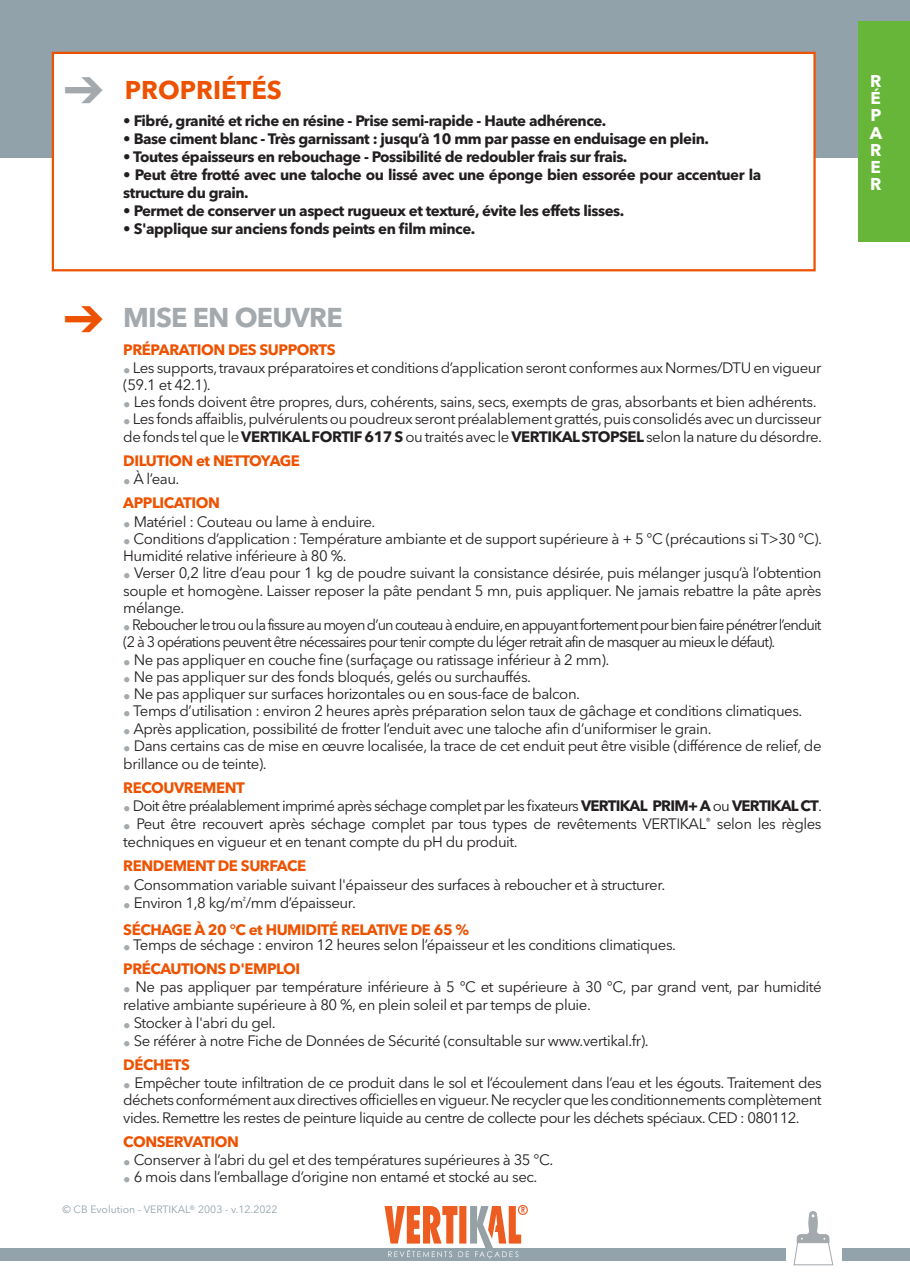
<style>
.page{position:relative;width:910px;height:1280px;background:#fff}
.page>*{position:absolute;margin:0;border:0;box-sizing:border-box;transform-origin:0 0}
.t1{font:700 27px "Avenir Next LT Pro";letter-spacing:-.03em;color:#a3a9ad}
.t2{font:700 25.5px "Avenir Next LT Pro";color:#ed5200}
.t3{font:700 17.1px "Avenir Next";color:#fff}
.t4{font:15px/17.2px "Avenir Next LT Pro";letter-spacing:-.03em;color:#231f20}
.t5{font:700 15px/18px "Avenir Next LT Pro";letter-spacing:-.03em;color:#231f20}
.t6{font:15px/17.2px "Avenir Next LT Pro";letter-spacing:-.06em;color:#231f20}
.t7{font:700 15px "Avenir Next LT Pro";letter-spacing:-.03em;color:#ed5200}
.t8{font:15px "Avenir Next LT Pro";letter-spacing:-.05em;color:#231f20}
.t9{font:10.5px "Avenir Next LT Pro";color:#93a3ab}
.s1{font-weight:700;color:#a3a9ad}
.s2{font-weight:700}
</style>
<div class="page">
<div style="left:0;top:1248px;width:910px;height:12px;background:#93a3ab"></div>
<div style="left:0;top:0;width:910px;height:157px;background:#92a2ab"></div>
<svg style="left:385px;top:1205px;width:143px;height:53px"></svg>
<div style="left:52px;top:52px;width:764px;height:219px;background:#fff;border:2px solid #ed5200"></div>
<div style="left:787px;top:1197px;width:55px;height:74px;background:#fff"></div>
<svg style="left:794px;top:1211px;width:39px;height:54px"></svg>
<div style="left:858px;top:22px;width:51px;height:220px;background:#68b639"></div>
<p class="t2" style="left:125px;top:74px;width:159px">PROPRIÉTÉS</p>
<p class="t3" style="left:870px;top:66px;width:13px">R</p>
<p class="t3" style="left:871px;top:84px;width:12px">É</p>
<p class="t3" style="left:870px;top:101px;width:12px">P</p>
<p class="t3" style="left:870px;top:118px;width:14px">A</p>
<p class="t3" style="left:870px;top:135px;width:13px">R</p>
<p class="t3" style="left:871px;top:152px;width:12px">E</p>
<p class="t3" style="left:870px;top:169px;width:13px">R</p>
<p class="t5" style="left:123px;top:112px;width:485px">• Fibré, granité et riche en résine - Prise semi-rapide - Haute adhérence.</p>
<p class="t5" style="left:123px;top:130px;width:587px">• Base ciment blanc - Très garnissant : jusqu’à 10 mm par passe en enduisage en plein.</p>
<p class="t5" style="left:123px;top:148px;width:506px">• Toutes épaisseurs en rebouchage - Possibilité de redoubler frais sur frais.</p>
<p class="t5" style="left:123px;top:166px;width:639px">• Peut être frotté avec une taloche ou lissé avec une éponge bien essorée pour accentuer la structure du grain.</p>
<p class="t5" style="left:123px;top:202px;width:503px">• Permet de conserver un aspect rugueux et texturé, évite les effets lisses.</p>
<p class="t5" style="left:123px;top:220px;width:354px">• S'applique sur anciens fonds peints en film mince.</p>
<p class="t1" style="left:123px;top:301px;width:221px">MISE EN OEUVRE</p>
<p class="t7" style="left:123px;top:340px;width:214px">PRÉPARATION DES SUPPORTS</p>
<p class="t4" style="left:123px;top:359px;width:700px"><span class="s1">•</span> Les supports, travaux préparatoires et conditions d’application seront conformes aux Normes/DTU en vigueur (59.1 et 42.1).</p>
<p class="t4" style="left:123px;top:393px;width:695px"><span class="s1">•</span> Les fonds doivent être propres, durs, cohérents, sains, secs, exempts de gras, absorbants et bien adhérents.</p>
<p class="t4" style="left:123px;top:410px;width:700px;line-height:18px"><span class="s1">•</span> Les fonds affaiblis, pulvérulents ou poudreux seront préalablement grattés, puis consolidés avec un durcisseur de fonds tel que le <span class="s2">VERTIKAL FORTIF 617 S</span> ou traités avec le <span class="s2">VERTIKAL STOPSEL</span> selon la nature du désordre.</p>
<p class="t7" style="left:123px;top:452px;width:178px">DILUTION et NETTOYAGE</p>
<p class="t4" style="left:123px;top:471px;width:58px"><span class="s1">•</span> À l’eau.</p>
<p class="t7" style="left:123px;top:494px;width:98px">APPLICATION</p>
<p class="t4" style="left:123px;top:513px;width:254px"><span class="s1">•</span> Matériel : Couteau ou lame à enduire.</p>
<p class="t4" style="left:123px;top:530px;width:700px"><span class="s1">•</span> Conditions d’application : Température ambiante et de support supérieure à + 5 °C (précautions si T&gt;30 °C).<br>Humidité relative inférieure à 80 %.</p>
<p class="t4" style="left:123px;top:564px;width:700px;text-align:justify"><span class="s1">•</span> Verser 0,2 litre d’eau pour 1 kg de poudre suivant la consistance désirée, puis mélanger jusqu’à l’obtention souple et homogène. Laisser reposer la pâte pendant 5 mn, puis appliquer. Ne jamais rebattre la pâte après mélange.</p>
<p class="t6" style="left:123px;top:616px;width:700px"><span class="s1">•</span> Reboucher le trou ou la fissure au moyen d’un couteau à enduire, en appuyant fortement pour bien faire pénétrer l’enduit (2 à 3 opérations peuvent être nécessaires pour tenir compte du léger retrait afin de masquer au mieux le défaut).</p>
<p class="t4" style="left:123px;top:651px;width:487px"><span class="s1">•</span> Ne pas appliquer en couche fine (surfaçage ou ratissage inférieur à 2 mm).</p>
<p class="t4" style="left:123px;top:668px;width:409px"><span class="s1">•</span> Ne pas appliquer sur des fonds bloqués, gelés ou surchauffés.</p>
<p class="t4" style="left:123px;top:685px;width:458px"><span class="s1">•</span> Ne pas appliquer sur surfaces horizontales ou en sous-face de balcon.</p>
<p class="t4" style="left:123px;top:702px;width:681px"><span class="s1">•</span> Temps d’utilisation : environ 2 heures après préparation selon taux de gâchage et conditions climatiques.</p>
<p class="t4" style="left:123px;top:720px;width:590px"><span class="s1">•</span> Après application, possibilité de frotter l’enduit avec une taloche afin d’uniformiser le grain.</p>
<p class="t4" style="left:123px;top:736px;width:700px;line-height:18px"><span class="s1">•</span> Dans certains cas de mise en œuvre localisée, la trace de cet enduit peut être visible (différence de relief, de brillance ou de teinte).</p>
<p class="t7" style="left:123px;top:778px;width:123px">RECOUVREMENT</p>
<p class="t8" style="left:123px;top:797px;width:700px"><span class="s1">•</span> Doit être préalablement imprimé après séchage complet par les fixateurs <span class="s2">VERTIKAL PRIM+ A</span> ou <span class="s2">VERTIKAL CT</span>.</p>
<p class="t4" style="left:123px;top:814px;width:700px;line-height:18px"><span class="s1">•</span> Peut être recouvert après séchage complet par tous types de revêtements VERTIKAL<sup>®</sup> selon les règles techniques en vigueur et en tenant compte du pH du produit.</p>
<p class="t7" style="left:123px;top:856px;width:184px">RENDEMENT DE SURFACE</p>
<p class="t4" style="left:123px;top:876px;width:544px"><span class="s1">•</span> Consommation variable suivant l'épaisseur des surfaces à reboucher et à structurer.</p>
<p class="t4" style="left:123px;top:894px;width:234px"><span class="s1">•</span> Environ 1,8 kg/m<sup>²</sup>/mm d’épaisseur.</p>
<p class="t7" style="left:123px;top:921px;width:347px">SÉCHAGE À 20 °C et HUMIDITÉ RELATIVE DE 65 %</p>
<p class="t4" style="left:123px;top:936px;width:554px"><span class="s1">•</span> Temps de séchage : environ 12 heures selon l’épaisseur et les conditions climatiques.</p>
<p class="t7" style="left:123px;top:960px;width:178px">PRÉCAUTIONS D'EMPLOI</p>
<p class="t4" style="left:123px;top:978px;width:700px;line-height:18px"><span class="s1">•</span> Ne pas appliquer par température inférieure à 5 °C et supérieure à 30 °C, par grand vent, par humidité relative ambiante supérieure à 80 %, en plein soleil et par temps de pluie.</p>
<p class="t4" style="left:123px;top:1014px;width:154px"><span class="s1">•</span> Stocker à l'abri du gel.</p>
<p class="t4" style="left:123px;top:1032px;width:527px"><span class="s1">•</span> Se référer à notre Fiche de Données de Sécurité (consultable sur www.vertikal.fr).</p>
<p class="t7" style="left:123px;top:1055px;width:68px">DÉCHETS</p>
<p class="t4" style="left:123px;top:1073px;width:700px;text-align:justify"><span class="s1">•</span> Empêcher toute infiltration de ce produit dans le sol et l’écoulement dans l’eau et les égouts. Traitement des déchets conformément aux directives officielles en vigueur. Ne recycler que les conditionnements complètement vides. Remettre les restes de peinture liquide au centre de collecte pour les déchets spéciaux. CED : 080112.</p>
<p class="t7" style="left:123px;top:1132px;width:117px">CONSERVATION</p>
<p class="t4" style="left:123px;top:1151px;width:431px"><span class="s1">•</span> Conserver à l’abri du gel et des températures supérieures à 35 °C.</p>
<p class="t4" style="left:123px;top:1168px;width:416px"><span class="s1">•</span> 6 mois dans l’emballage d’origine non entamé et stocké au sec.</p>
<p class="t9" style="left:63px;top:1203px;width:217px">© CB Evolution - VERTIKAL® 2003 - v.12.2022</p>
</div>
